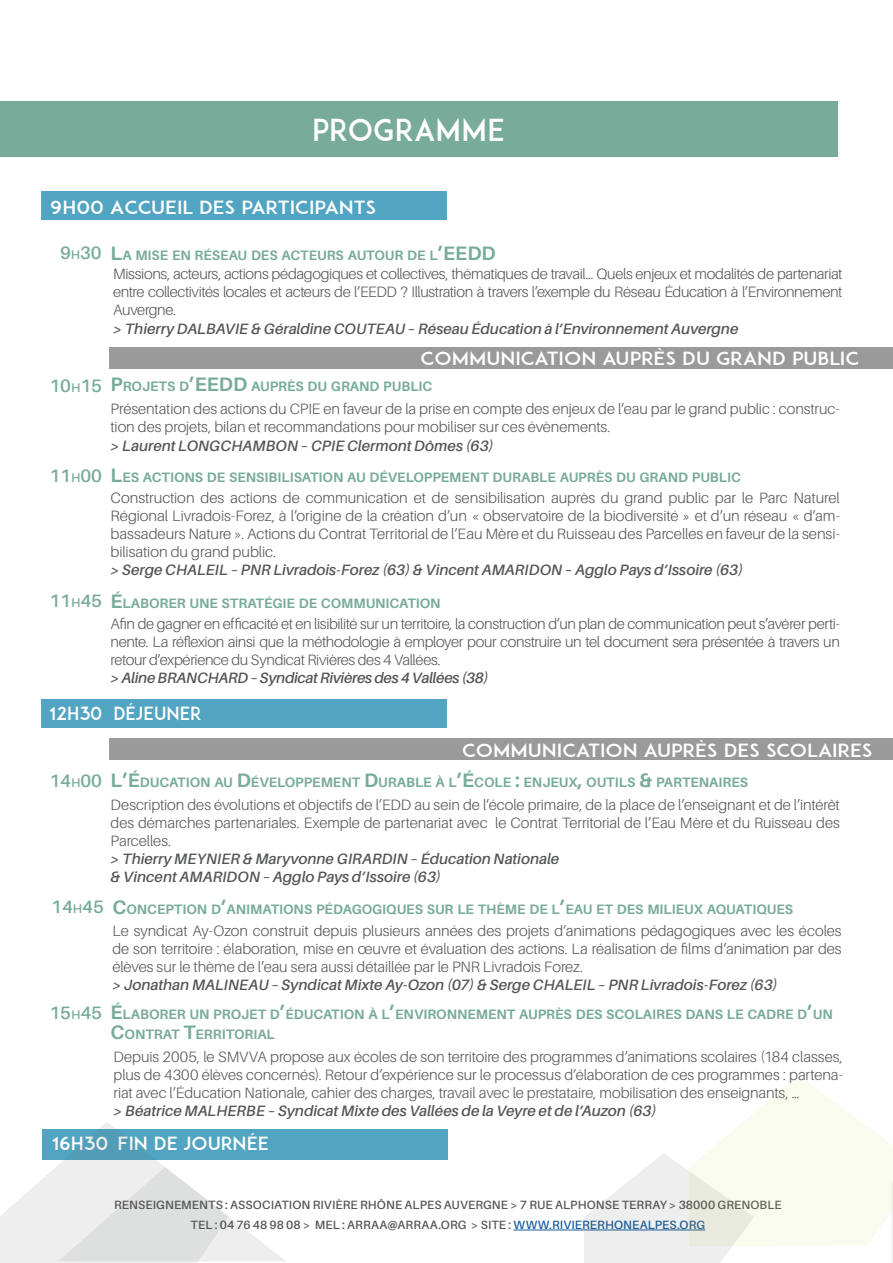
<style>
.page{position:relative;width:893px;height:1263px;background:#fff}
.page>*{position:absolute;margin:0;border:0;box-sizing:border-box;transform-origin:0 0}
._1_-_Titre_de_sectio{font:30px "ADAM.CGPRO";letter-spacing:.01em;color:#fff}
.t1{font:18px "ADAM.CGPRO";color:#fff;scale:1.13 1}
._2_-_Horaire{font:600 18px "Aileron";color:#78ab99}
.t2{font:18px "ADAM.CGPRO";color:#fff;scale:1.06 1}
.t3{font:18px "ADAM.CGPRO";color:#fff}
.Texte_Standard{font:300 15px/18px "Aileron";letter-spacing:-.01em;color:#545555;text-align:justify}
.Texte_Standard-2{font:italic 600 15px "Aileron";color:#545555}
.Texte_Standard-3{font:italic 600 15px "Aileron";letter-spacing:-.02em;color:#545555}
._2_-_Horaire-2{font:700 13.65px/19.5px "Aileron";color:#78ab99}
.Texte_Standard-4{font:600 12px "Aileron";letter-spacing:.01em;color:#545555}
.s1{font-size:12.6px}
.s2{font-size:19.5px}
.s3{color:#175d9e}
</style>
<div class="page">
<div style="left:0;top:101px;width:838px;height:56px;background:#78ab99"></div>
<div style="left:41px;top:699px;width:405px;height:28px;background:#51a4c2"></div>
<div style="left:43px;top:1129px;width:405px;height:31px;background:#51a4c2"></div>
<div style="left:41px;top:191px;width:405px;height:29px;background:#51a4c2"></div>
<hr style="left:514px;top:1230px;width:191px;height:1px;background:#175d9e">
<svg style="left:0;top:1122px;width:285px;height:141px"></svg>
<svg style="left:584px;top:1075px;width:309px;height:188px"></svg>
<div style="left:109px;top:348px;width:784px;height:21px;background:#9a9a9b"></div>
<div style="left:110px;top:738px;width:783px;height:22px;background:#9a9a9b"></div>
<p class="_1_-_Titre_de_sectio" style="left:312px;top:111px;width:194px">PROGRAMME</p>
<p class="t1" style="left:50px;top:196px;width:290px">9H00 ACCUEIL DES PARTICIPANTS</p>
<p class="_2_-_Horaire" style="left:60px;top:242px;width:43px">9<span class="s1">h</span>30</p>
<p class="_2_-_Horaire-2" style="left:111px;top:245px;width:347px"><span class="s2">L</span>A MISE EN RÉSEAU DES ACTEURS AUTOUR DE L<span class="s2">’EEDD</span></p>
<p class="Texte_Standard" style="left:113px;top:265px;width:731px">Missions, acteurs, actions pédagogiques et collectives, thématiques de travail… Quels enjeux et modalités de partenariat entre collectivités locales et acteurs de l’EEDD ? Illustration à travers l’exemple du Réseau Éducation à l’Environnement Auvergne.</p>
<p class="Texte_Standard-2" style="left:113px;top:321px;width:627px">&gt; Thierry DALBAVIE &amp; Géraldine COUTEAU – Réseau Éducation à l’Environnement Auvergne</p>
<p class="t1" style="left:421px;top:347px;width:390px">COMMUNICATION AUPRÈS DU GRAND PUBLIC</p>
<p class="_2_-_Horaire" style="left:49px;top:376px;width:54px">10<span class="s1">h</span>15</p>
<p class="_2_-_Horaire-2" style="left:111px;top:376px;width:98px"><span class="s2">P</span>ROJETS D<span class="s2">’EEDD</span></p>
<p class="_2_-_Horaire-2" style="left:251px;top:376px;width:183px">AUPRÈS DU GRAND PUBLIC</p>
<p class="Texte_Standard" style="left:111px;top:399px;width:731px">Présentation des actions du CPIE en faveur de la prise en compte des enjeux de l’eau par le grand public : construc&shy;tion des projets, bilan et recommandations pour mobiliser sur ces évènements.</p>
<p class="Texte_Standard-2" style="left:111px;top:438px;width:384px">&gt; Laurent LONGCHAMBON – CPIE Clermont Dômes (63)</p>
<p class="_2_-_Horaire" style="left:49px;top:466px;width:54px">11<span class="s1">h</span>00</p>
<p class="_2_-_Horaire-2" style="left:111px;top:467px;width:632px"><span class="s2">L</span>ES ACTIONS DE SENSIBILISATION AU DÉVELOPPEMENT DURABLE AUPRÈS DU GRAND PUBLIC</p>
<p class="Texte_Standard" style="left:111px;top:489px;width:731px">Construction des actions de communication et de sensibilisation auprès du grand public par le Parc Naturel Régional Livradois-Forez, à l’origine de la création d’un « observatoire de la biodiversité » et d’un réseau « d’am&shy;bassadeurs Nature ». Actions du Contrat Territorial de l’Eau Mère et du Ruisseau des Parcelles en faveur de la sensi&shy;bilisation du grand public.</p>
<p class="Texte_Standard-2" style="left:111px;top:562px;width:634px">&gt; Serge CHALEIL – PNR Livradois-Forez (63) &amp; Vincent AMARIDON – Agglo Pays d’Issoire (63)</p>
<p class="_2_-_Horaire" style="left:49px;top:591px;width:54px">11<span class="s1">h</span>45</p>
<p class="_2_-_Horaire-2" style="left:111px;top:593px;width:332px"><span class="s2">É</span>LABORER UNE STRATÉGIE DE COMMUNICATION</p>
<p class="Texte_Standard" style="left:111px;top:614px;width:731px">Afin de gagner en efficacité et en lisibilité sur un territoire, la construction d’un plan de communication peut s’avérer perti&shy;nente. La réflexion ainsi que la méthodologie à employer pour construire un tel document sera présentée à travers un retour d’expérience du Syndicat Rivières des 4 Vallées.</p>
<p class="Texte_Standard-3" style="left:111px;top:669px;width:379px">&gt; Aline BRANCHARD – Syndicat Rivières des 4 Vallées (38)</p>
<p class="t3" style="left:50px;top:702px;width:154px">12H30 DÉJEUNER</p>
<p class="t1" style="left:462px;top:739px;width:365px">COMMUNICATION AUPRÈS DES SCOLAIRES</p>
<p class="_2_-_Horaire" style="left:49px;top:771px;width:54px">14<span class="s1">h</span>00</p>
<p class="_2_-_Horaire-2" style="left:111px;top:773px;width:639px"><span class="s2">L’É</span>DUCATION AU <span class="s2">D</span>ÉVELOPPEMENT <span class="s2">D</span>URABLE À L<span class="s2">’É</span>COLE <span class="s2">:</span> ENJEUX<span class="s2">,</span> OUTILS <span class="s2">&amp;</span> PARTENAIRES</p>
<p class="Texte_Standard" style="left:111px;top:796px;width:731px">Description des évolutions et objectifs de l’EDD au sein de l’école primaire, de la place de l’enseignant et de l’intérêt des démarches partenariales. Exemple de partenariat avec le Contrat Territorial de l’Eau Mère et du Ruisseau des Parcelles.</p>
<p class="Texte_Standard-2" style="left:111px;top:850px;width:450px">&gt; Thierry MEYNIER &amp; Maryvonne GIRARDIN – Éducation Nationale</p>
<p class="Texte_Standard-2" style="left:111px;top:868px;width:332px">&amp; Vincent AMARIDON – Agglo Pays d’Issoire (63)</p>
<p class="_2_-_Horaire" style="left:51px;top:897px;width:54px">14<span class="s1">h</span>45</p>
<p class="_2_-_Horaire-2" style="left:112px;top:899px;width:682px"><span class="s2">C</span>ONCEPTION D<span class="s2">’</span>ANIMATIONS PÉDAGOGIQUES SUR LE THÈME DE L<span class="s2">’</span>EAU ET DES MILIEUX AQUATIQUES</p>
<p class="_2_-_Horaire" style="left:49px;top:1002px;width:54px">15<span class="s1">h</span>45</p>
<p class="Texte_Standard" style="left:112px;top:921px;width:731px">Le syndicat Ay-Ozon construit depuis plusieurs années des projets d’animations pédagogiques avec les écoles de son territoire : élaboration, mise en œuvre et évaluation des actions. La réalisation de films d’animation par des élèves sur le thème de l’eau sera aussi détaillée par le PNR Livradois Forez.</p>
<p class="Texte_Standard-2" style="left:112px;top:976px;width:667px">&gt; Jonathan MALINEAU – Syndicat Mixte Ay-Ozon (07) &amp; Serge CHALEIL – PNR Livradois-Forez (63)</p>
<p class="_2_-_Horaire-2" style="left:111px;top:1005px;width:724px"><span class="s2">É</span>LABORER UN PROJET D<span class="s2">’</span>ÉDUCATION À L<span class="s2">’</span>ENVIRONNEMENT AUPRÈS DES SCOLAIRES DANS LE CADRE D<span class="s2">’</span>UN<br><span class="s2">C</span>ONTRAT <span class="s2">T</span>ERRITORIAL</p>
<p class="Texte_Standard" style="left:114px;top:1048px;width:731px">Depuis 2005, le SMVVA propose aux écoles de son territoire des programmes d’animations scolaires (184 classes, plus de 4300 élèves concernés). Retour d’expérience sur le processus d’élaboration de ces programmes : partena&shy;riat avec l’Éducation Nationale, cahier des charges, travail avec le prestataire, mobilisation des enseignants, …</p>
<p class="Texte_Standard-2" style="left:114px;top:1103px;width:544px">&gt; Béatrice MALHERBE – Syndicat Mixte des Vallées de la Veyre et de l’Auzon (63)</p>
<p class="t2" style="left:53px;top:1132px;width:206px">16H30 FIN DE JOURNÉE</p>
<p class="Texte_Standard-4" style="left:114px;top:1198px;width:669px">RENSEIGNEMENTS : ASSOCIATION RIVIÈRE RHÔNE ALPES AUVERGNE &gt; 7 RUE ALPHONSE TERRAY &gt; 38000 GRENOBLE</p>
<p class="Texte_Standard-4" style="left:191px;top:1218px;width:516px">TEL : 04 76 48 98 08 &gt; MEL : ARRAA@ARRAA.ORG &gt; SITE : <span class="s3">WWW.RIVIERERHONEALPES.ORG</span></p>
</div>
